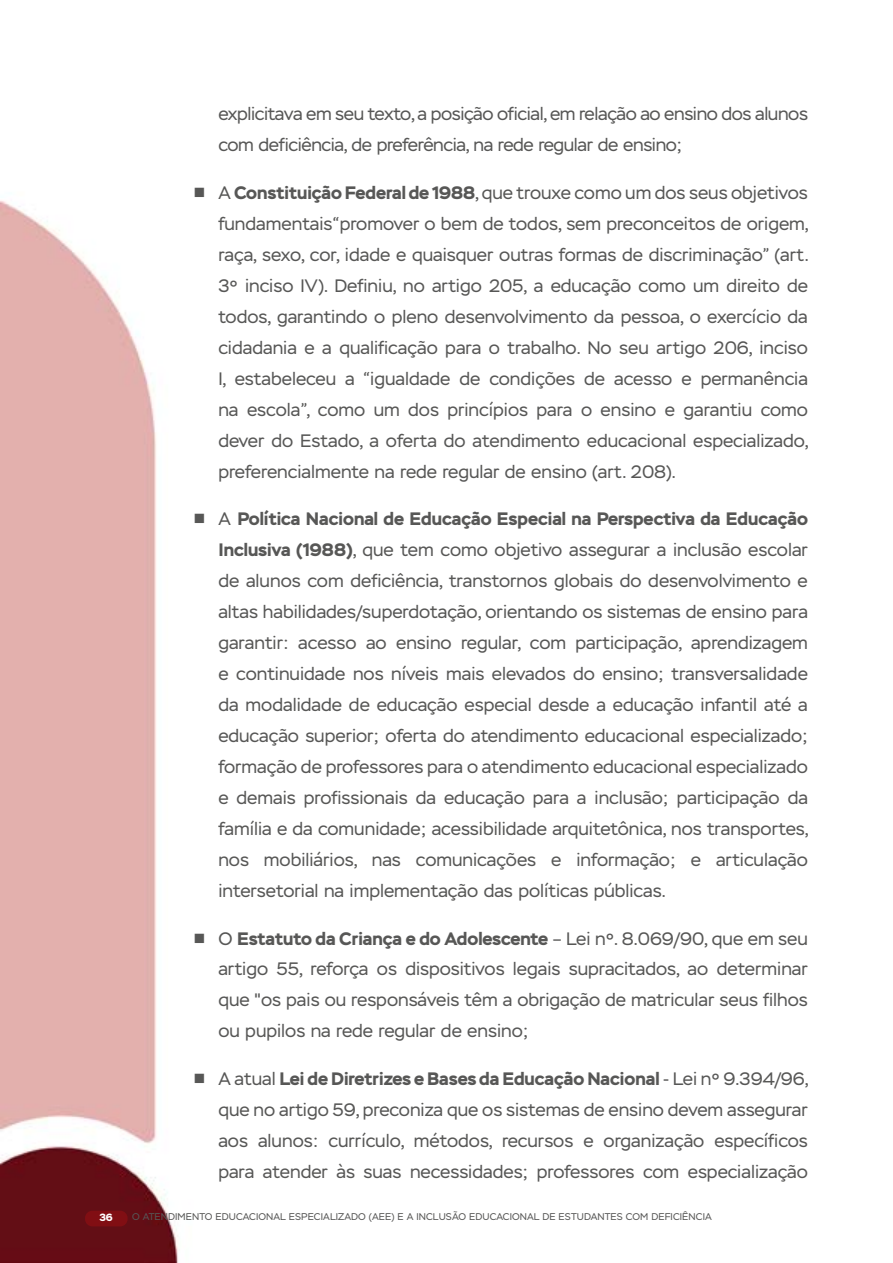
<style>
.page{position:relative;width:893px;height:1263px;background:#fff}
.page>*{position:absolute;margin:0;border:0;box-sizing:border-box;transform-origin:0 0}
.t1{font:18px/30.9px "Stem";color:#575756;text-align:justify}
.t2{font:18px/30.9px "Stem";letter-spacing:-.02em;color:#575756}
.t3{font:700 10.5px "Stem";color:#fff}
.t4{font:9.75px "Stem";letter-spacing:.01em;color:#575756}
.s1{font-weight:700}
</style>
<div class="page">
<img style="left:0;top:200px;width:178px;height:1063px">
<div style="left:85px;top:1211px;width:43px;height:15px;background:#810e13;border-radius:7px"></div>
<p class="t2" style="left:218px;top:99px;width:591px">explicitava em seu texto, a posição oficial, em relação ao ensino dos alunos com deficiência, de preferência, na rede regular de ensino;</p>
<p class="t1" style="left:218px;top:178px;width:592px">A <span class="s1">Constituição Federal de 1988</span>, que trouxe como um dos seus objetivos fundamentais“promover o bem de todos, sem preconceitos de origem, raça, sexo, cor, idade e quaisquer outras formas de discriminação” (art.<br>3º inciso IV). Definiu, no artigo 205, a educação como um direito de todos, garantindo o pleno desenvolvimento da pessoa, o exercício da cidadania e a qualificação para o trabalho. No seu artigo 206, inciso I, estabeleceu a “igualdade de condições de acesso e permanência na escola”, como um dos princípios para o ensino e garantiu como dever do Estado, a oferta do atendimento educacional especializado, preferencialmente na rede regular de ensino (art. 208).</p>
<p class="t1" style="left:218px;top:504px;width:592px">A <span class="s1">Política Nacional de Educação Especial na Perspectiva da Educação Inclusiva (1988)</span>, que tem como objetivo assegurar a inclusão escolar de alunos com deficiência, transtornos globais do desenvolvimento e altas habilidades/superdotação, orientando os sistemas de ensino para garantir: acesso ao ensino regular, com participação, aprendizagem e continuidade nos níveis mais elevados do ensino; transversalidade da modalidade de educação especial desde a educação infantil até a educação superior; oferta do atendimento educacional especializado; formação de professores para o atendimento educacional especializado e demais profissionais da educação para a inclusão; participação da família e da comunidade; acessibilidade arquitetônica, nos transportes, nos mobiliários, nas comunicações e informação; e articulação intersetorial na implementação das políticas públicas.</p>
<p class="t1" style="left:218px;top:923px;width:591px">O <span class="s1">Estatuto da Criança e do Adolescente</span> – Lei nº. 8.069/90, que em seu artigo 55, reforça os dispositivos legais supracitados, ao determinar que "os pais ou responsáveis têm a obrigação de matricular seus filhos ou pupilos na rede regular de ensino;</p>
<p class="t1" style="left:218px;top:1064px;width:592px">A atual <span class="s1">Lei de Diretrizes e Bases da Educação Nacional</span> - Lei nº 9.394/96, que no artigo 59, preconiza que os sistemas de ensino devem assegurar aos alunos: currículo, métodos, recursos e organização específicos para atender às suas necessidades; professores com especialização</p>
<p class="t3" style="left:99px;top:1211px;width:15px">36</p>
<p class="t4" style="left:132px;top:1211px;width:581px">O ATENDIMENTO EDUCACIONAL ESPECIALIZADO (AEE) E A INCLUSÃO EDUCACIONAL DE ESTUDANTES COM DEFICIÊNCIA</p>
</div>
